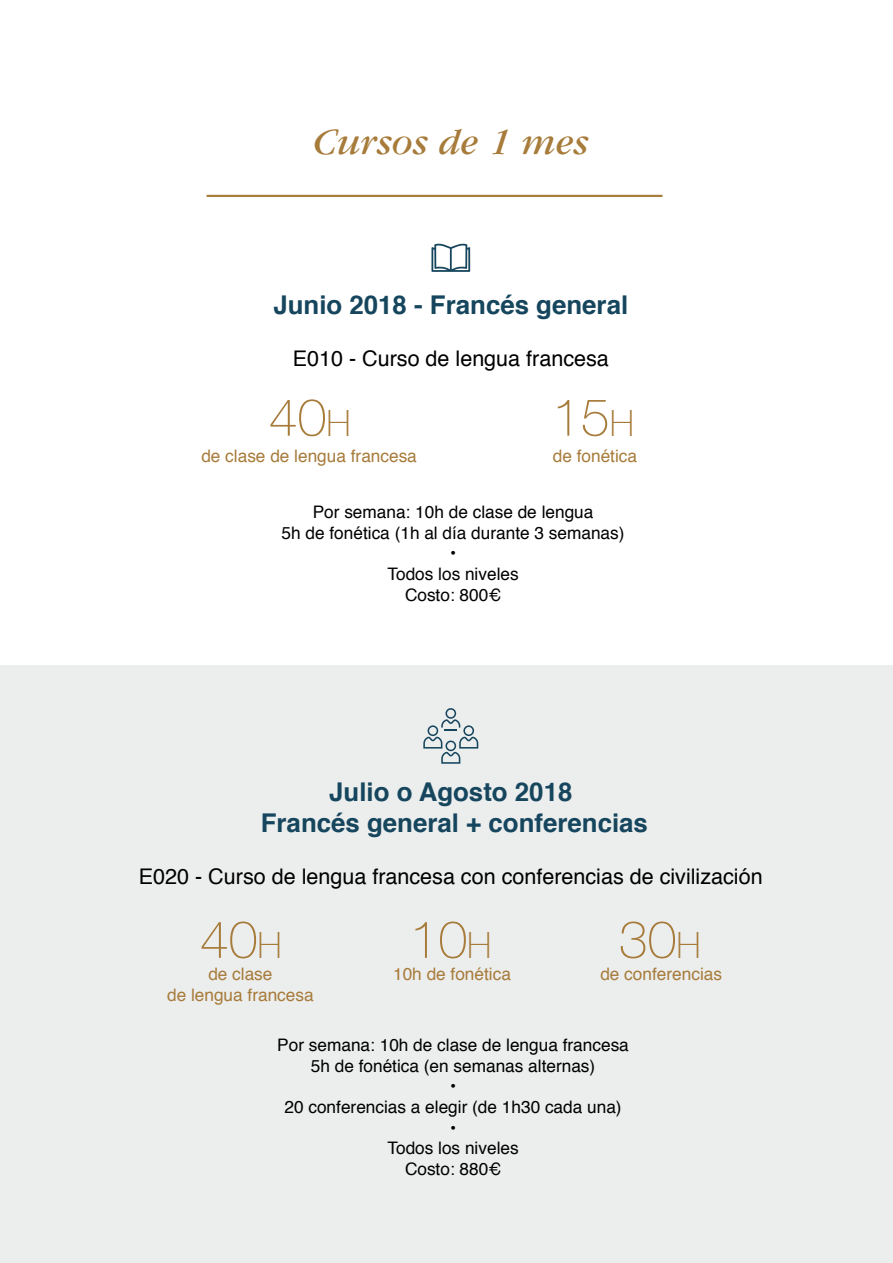
<style>
.page{position:relative;width:893px;height:1263px;background:#fff}
.page>*{position:absolute;margin:0;border:0;box-sizing:border-box;transform-origin:0 0}
.t1{font:100 51.75px "Helvetica Neue";color:#a77b3a}
.t2{font:italic 38.7px "Garamond";color:#a77b3a}
.t3{font:700 25.8px/31px "Helvetica";color:#16465e;text-align:center}
.t4{font:21.6px "Helvetica";color:#000}
.t5{font:17.25px/20.7px "Helvetica";color:#000;text-align:center}
.t6{font:17.25px/20.7px "Helvetica";color:#a77b3a;text-align:center}
.s1{font-size:36.15px}
</style>
<div class="page">
<div style="left:0;top:665px;width:893px;height:598px;background:#eceded"></div>
<hr style="left:207px;top:195px;width:455px;height:2px;background:#a77b3a">
<svg style="left:431px;top:243px;width:39px;height:29px"></svg>
<svg style="left:423px;top:708px;width:55px;height:56px"></svg>
<h2 class="t2" style="left:313px;top:122px;width:277px">Cursos de 1 mes</h2>
<h3 class="t3" style="left:273px;top:290px;width:356px">Junio 2018 - Francés general</h3>
<p class="t4" style="left:293px;top:341px;width:318px">E010 - Curso de lengua francesa</p>
<h1 class="t1" style="left:269px;top:378px;width:83px">40<span class="s1">H</span></h1>
<h1 class="t1" style="left:552px;top:378px;width:83px">15<span class="s1">H</span></h1>
<p class="t6" style="left:201px;top:447px;width:217px">de clase de lengua francesa</p>
<p class="t6" style="left:553px;top:447px;width:86px">de fonética</p>
<p class="t5" style="left:282px;top:502px;width:344px">Por semana: 10h de clase de lengua<br>5h de fonética (1h al día durante 3 semanas) •<br>Todos los niveles<br>Costo: 800¤</p>
<h3 class="t3" style="left:261px;top:777px;width:389px">Julio o Agosto 2018<br>Francés general + conferencias</h3>
<p class="t4" style="left:139px;top:859px;width:625px">E020 - Curso de lengua francesa con conferencias de civilización</p>
<h1 class="t1" style="left:200px;top:900px;width:83px">40<span class="s1">H</span></h1>
<h1 class="t1" style="left:410px;top:900px;width:83px">10<span class="s1">H</span></h1>
<h1 class="t1" style="left:619px;top:900px;width:83px">30<span class="s1">H</span></h1>
<p class="t6" style="left:167px;top:964px;width:148px">de clase<br>de lengua francesa</p>
<p class="t6" style="left:393px;top:964px;width:119px">10h de fonética</p>
<p class="t6" style="left:600px;top:964px;width:123px">de conferencias</p>
<p class="t5" style="left:277px;top:1035px;width:353px">Por semana: 10h de clase de lengua francesa<br>5h de fonética (en semanas alternas)<br>•<br>20 conferencias a elegir (de 1h30 cada una)<br>•<br>Todos los niveles<br>Costo: 880¤</p>
</div>
